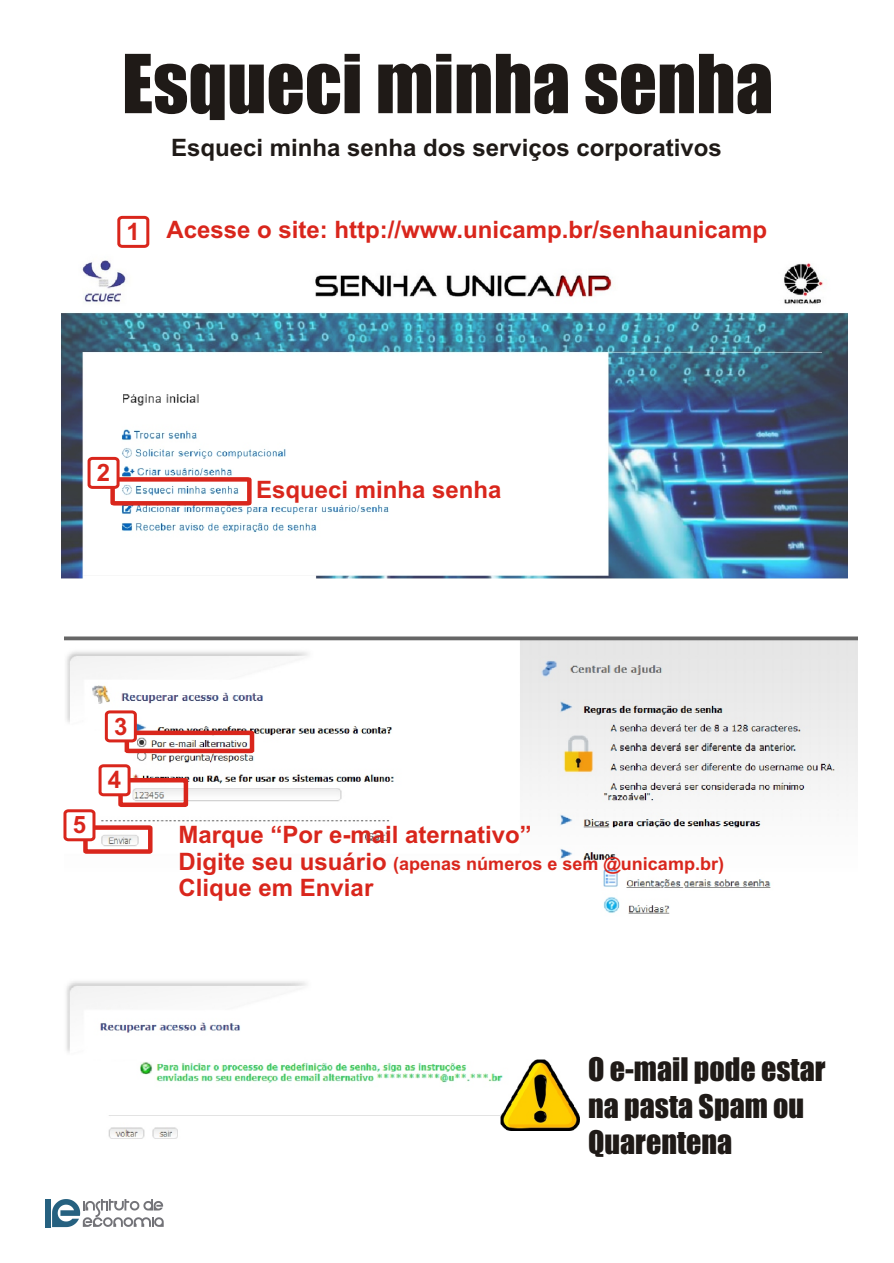
<style>
.page{position:relative;width:894px;height:1263px;background:#fff}
.page>*{position:absolute;margin:0;border:0;box-sizing:border-box;transform-origin:0 0}
.t1{font:75px "Impact";color:#1f1a17}
.t2{font:30px/36.6px "Impact";color:#1f1a17}
.t3{font:700 24px/26.8px "Arial";color:#d9261c}
.t4{font:700 24px "Arial";color:#1f1a17}
.t5{font:700 18px "Arial";color:#d9261c}
</style>
<div class="page">
<img style="left:65px;top:636px;width:792px;height:278px">
<div style="left:45px;top:1199px;width:5px;height:28px;background:#266180"></div>
<svg style="left:52px;top:1199px;width:112px;height:28px"></svg>
<img style="left:62px;top:260px;width:785px;height:319px">
<svg style="left:117px;top:215px;width:33px;height:33px"></svg>
<svg style="left:86px;top:455px;width:168px;height:53px"></svg>
<img style="left:66px;top:981px;width:514px;height:158px">
<div style="left:118px;top:778px;width:70px;height:29px;border:4px solid #d9261c"></div>
<div style="left:83px;top:825px;width:70px;height:29px;border:4px solid #d9261c"></div>
<svg style="left:63px;top:808px;width:34px;height:35px"></svg>
<svg style="left:97px;top:763px;width:35px;height:35px"></svg>
<img style="left:103px;top:709px;width:154px;height:46px">
<img style="left:500px;top:1059px;width:79px;height:71px">
<h1 class="t1" style="left:122px;top:54px;width:653px">Esqueci minha senha</h1>
<p class="t4" style="left:171px;top:139px;width:552px">Esqueci minha senha dos serviços corporativos</p>
<p class="t3" style="left:127px;top:219px;width:642px">1 Acesse o site: http://www.unicamp.br/senhaunicamp</p>
<p class="t3" style="left:97px;top:461px;width:15px">2</p>
<p class="t3" style="left:256px;top:478px;width:247px">Esqueci minha senha</p>
<p class="t3" style="left:73px;top:814px;width:15px">5</p>
<p class="t3" style="left:114px;top:715px;width:15px">3</p>
<p class="t3" style="left:108px;top:769px;width:15px">4</p>
<p class="t3" style="left:179px;top:823px;width:355px">Marque “Por e-mail aternativo”<br>Digite seu usuário<br>Clique em Enviar</p>
<p class="t5" style="left:393px;top:856px;width:332px">(apenas números e sem @unicamp.br)</p>
<p class="t2" style="left:588px;top:1053px;width:239px">O e-mail pode estar na pasta Spam ou<br>Quarentena</p>
</div>
